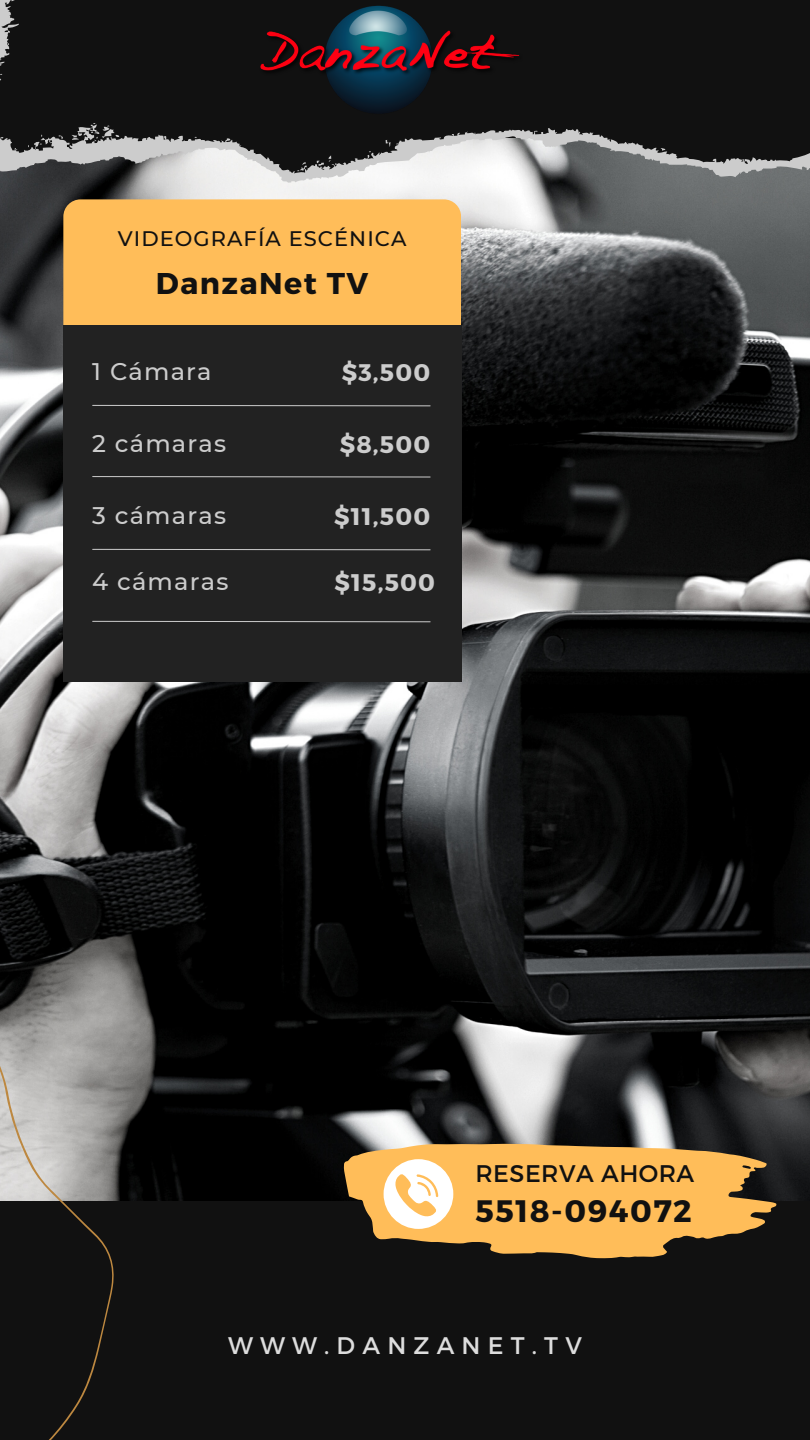
<style>
.page{position:relative;width:810px;height:1440px;background:#111}
.page>*{position:absolute;margin:0;border:0;box-sizing:border-box;transform-origin:0 0}
.t1{font:700 31px "Montserrat";letter-spacing:.05em;color:#111}
.t2{font:700 30px "Montserrat";letter-spacing:.05em;color:#111}
.t3{font:500 24px "Montserrat";letter-spacing:.05em;color:#ccc}
.t4{font:700 24px "Montserrat";letter-spacing:.05em;color:#ccc}
.t5{font:24px "Montserrat";letter-spacing:.3em;color:#ddd}
.t6{font:24px "Montserrat";letter-spacing:.02em;color:#111}
.t7{font:500 21px "Montserrat";letter-spacing:.05em;color:#111}
</style>
<div class="page">
<img style="left:0;top:183px;width:810px;height:1018px">
<svg style="left:0;top:173px;width:810px;height:10px;background:#9d9e9f"></svg>
<svg style="left:0;top:0;width:810px;height:173px"></svg>
<svg style="left:0;top:1020px;width:178px;height:420px"></svg>
<svg style="left:344px;top:1144px;width:433px;height:114px;fill:#ffbd59"></svg>
<svg style="left:384px;top:1159px;width:69px;height:70px;background:#ffe6c2"></svg>
<img style="left:245px;top:0;width:278px;height:127px">
<div style="left:63px;top:199px;width:398px;height:152px;background:#ffbd59;border-radius:17px"></div>
<div style="left:63px;top:326px;width:399px;height:356px;background:#222"></div>
<svg style="left:92px;top:405px;width:339px;height:2px"></svg>
<svg style="left:92px;top:549px;width:339px;height:2px"></svg>
<svg style="left:92px;top:621px;width:339px;height:2px"></svg>
<svg style="left:92px;top:476px;width:339px;height:2px"></svg>
<p class="t7" style="left:118px;top:226px;width:290px">VIDEOGRAFÍA ESCÉNICA</p>
<p class="t2" style="left:156px;top:264px;width:214px">DanzaNet TV</p>
<p class="t3" style="left:92px;top:357px;width:121px">1 Cámara</p>
<p class="t4" style="left:342px;top:357px;width:90px">$3,500</p>
<p class="t3" style="left:92px;top:429px;width:135px">2 cámaras</p>
<p class="t4" style="left:340px;top:429px;width:92px">$8,500</p>
<p class="t3" style="left:92px;top:500px;width:135px">3 cámaras</p>
<p class="t4" style="left:334px;top:501px;width:98px">$11,500</p>
<p class="t3" style="left:92px;top:567px;width:138px">4 cámaras</p>
<p class="t4" style="left:335px;top:567px;width:102px">$15,500</p>
<p class="t6" style="left:475px;top:1158px;width:220px">RESERVA AHORA</p>
<p class="t1" style="left:475px;top:1191px;width:218px">5518-094072</p>
<p class="t5" style="left:228px;top:1330px;width:355px">WWW.DANZANET.TV</p>
</div>
